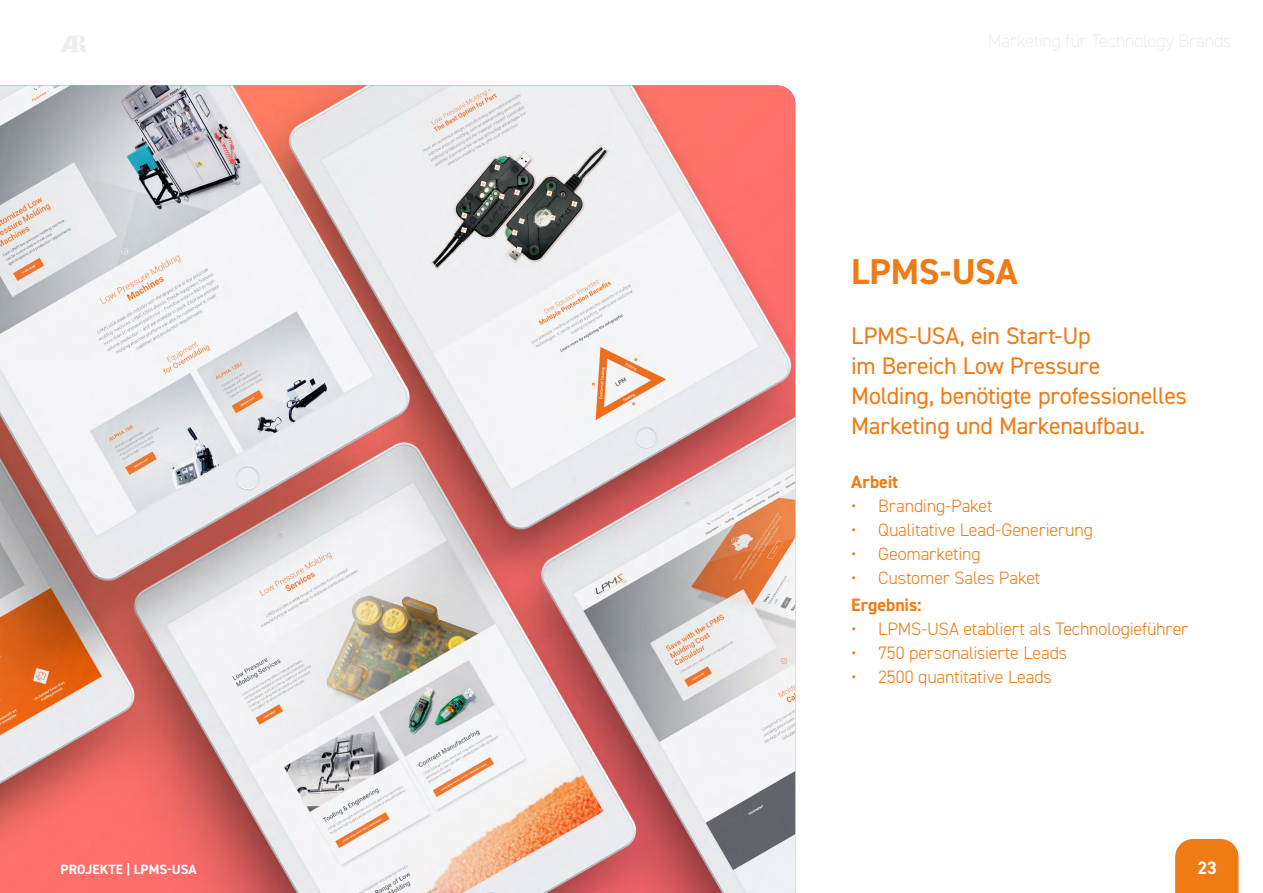
<style>
.page{position:relative;width:1263px;height:893px;background:#fff}
.page>*{position:absolute;margin:0;border:0;box-sizing:border-box;transform-origin:0 0}
.t1{font:700 36px "DIN2014";color:#ef7b14}
.t2{font:24px/30px "DIN2014";letter-spacing:-.01em;color:#ef7b14}
.t3{font:300 18px "DIN2014";letter-spacing:-.01em;color:#ef7b14}
.t4{font:700 18px "DIN2014";color:#ef7b14}
.t5{font:700 18px "DIN2014";color:#fff}
.t6{font:700 13.5px "DIN2014";letter-spacing:.01em;color:#fff}
</style>
<div class="page">
<img style="left:0;top:85px;width:795px;height:808px">
<div style="left:1175px;top:839px;width:63px;height:54px;background:#ef7b14"></div>
<svg style="left:61px;top:36px;width:25px;height:16px"></svg>
<h1 class="t1" style="left:851px;top:248px;width:168px">LPMS-USA</h1>
<h2 class="t2" style="left:851px;top:321px;width:337px">LPMS-USA, ein Start-Up<br>im Bereich Low Pressure<br>Molding, benötigte professionelles<br>Marketing und Markenaufbau.</h2>
<p class="t4" style="left:851px;top:470px;width:48px">Arbeit</p>
<p class="t3" style="left:851px;top:495px;width:143px">• Branding-Paket</p>
<p class="t3" style="left:851px;top:519px;width:243px">• Qualitative Lead-Generierung</p>
<p class="t3" style="left:851px;top:543px;width:131px">• Geomarketing</p>
<p class="t3" style="left:851px;top:567px;width:191px">• Customer Sales Paket</p>
<p class="t4" style="left:851px;top:593px;width:72px">Ergebnis:</p>
<p class="t3" style="left:851px;top:618px;width:338px">• LPMS-USA etabliert als Technologieführer</p>
<p class="t3" style="left:851px;top:642px;width:217px">• 750 personalisierte Leads</p>
<p class="t3" style="left:851px;top:666px;width:202px">• 2500 quantitative Leads</p>
<p class="t6" style="left:61px;top:860px;width:138px">PROJEKTE | LPMS-USA</p>
<p class="t5" style="left:1197px;top:856px;width:21px">23</p>
</div>
